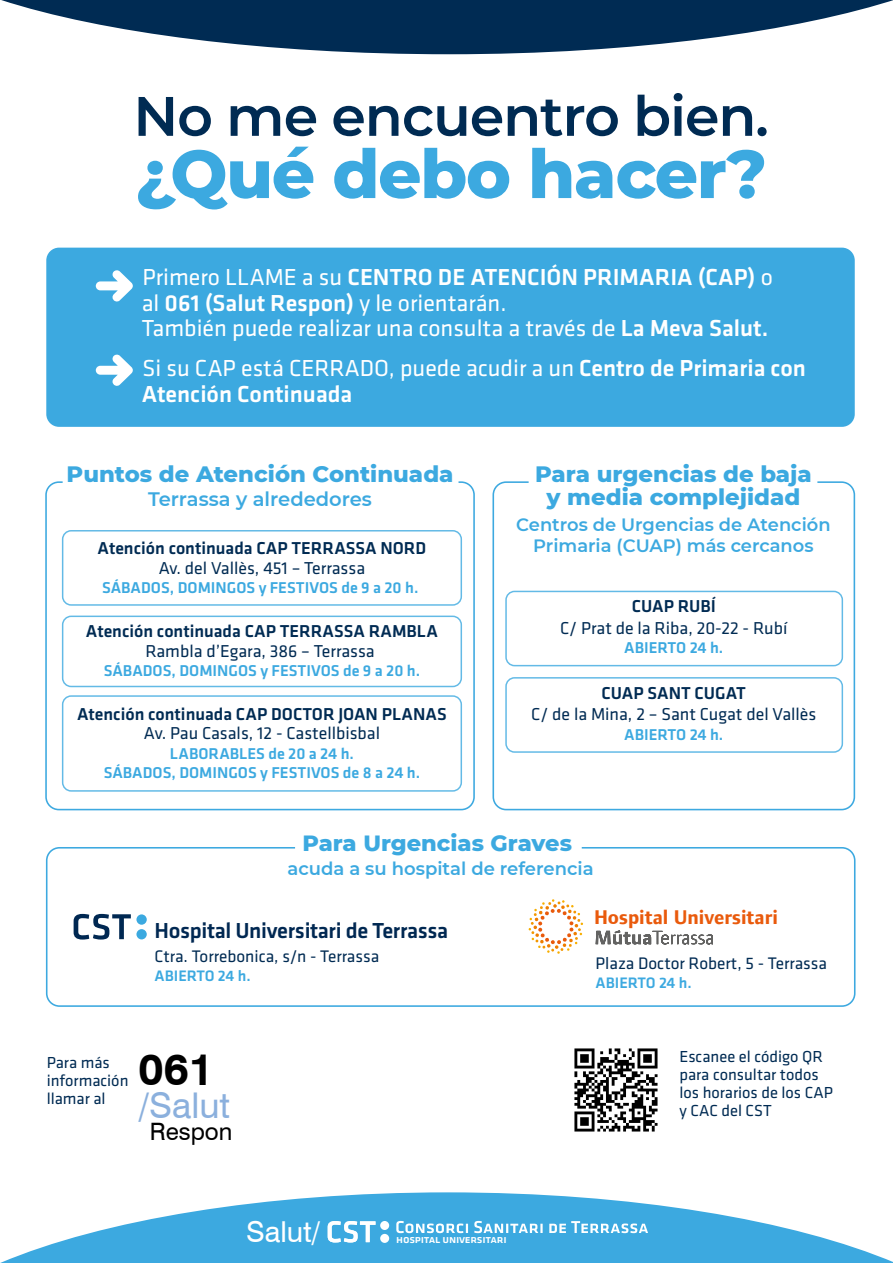
<style>
.page{position:relative;width:893px;height:1263px;background:#fff}
.page>*{position:absolute;margin:0;border:0;box-sizing:border-box;transform-origin:0 0}
.t1{font:800 67.8px "Montserrat";letter-spacing:-.02em;color:#3ca9e0}
.t2{font:600 55.5px "Montserrat";letter-spacing:-.02em;color:#002b53}
.t3{font:700 44.25px "Swiss 721 BT";color:#000}
.t4{font:35.4px "Swiss 721 BT";color:#8bb0dd}
.t5{font:28.8px "Swiss 721 BT";color:#fff}
.t6{font:24px/25.5px "Klavika";color:#fff}
.t7{font:500 24px/25.5px "Klavika";color:#fff}
.t8{font:24px "Swiss 721 BT";color:#000}
.t9{font:800 22.8px/22.8px "Montserrat";color:#3ca9e0;text-align:center}
.t10{font:500 22.5px "Klavika";letter-spacing:-.015em;color:#002852}
.t11{font:800 22.5px "Montserrat";color:#3ca9e0}
.t12{font:700 20.4px "Foundry Form Sans";color:#e95a0c}
.t13{font:600 19.5px "Montserrat";color:#3ca9e0}
.t14{font:600 18px "Montserrat";color:#3ca9e0}
.t15{font:17.85px "Klavika";color:#002b53}
.t16{font:500 17.85px "Klavika";color:#002b53}
.t17{font:600 17.85px/21.5px "Montserrat";color:#3ca9e0;text-align:center}
.t18{font:17.4px "Klavika";color:#002b53}
.t19{font:16.5px/18.1px "Klavika";color:#002b53}
.t20{font:500 16.2px/19.5px "Klavika";color:#3ca9e0;text-align:center}
.t21{font:500 15.75px "Klavika";color:#3ca9e0}
.t22{font:500 11.4px "Klavika";letter-spacing:-.02em;color:#fff}
.s1{font-family:"Myriad Pro"}
.s2{font-weight:500}
.s3{font-family:"Myriad Pro";font-weight:400}
.s4{font-weight:400}
</style>
<div class="page">
<div style="left:46px;top:248px;width:809px;height:179px;background:#3ca9e0;border-radius:13px"></div>
<div style="left:46px;top:847px;width:809px;height:160px;border:2px solid #3da9e0;border-radius:13px"></div>
<div style="left:295px;top:822px;width:287px;height:57px;background:#fff;border-radius:13px"></div>
<svg style="left:0;top:1192px;width:893px;height:71px;fill:#3ca9e0"></svg>
<svg style="left:1px;top:0;width:892px;height:54px;fill:#002b53"></svg>
<svg style="left:396px;top:1221px;width:252px;height:12px"></svg>
<div style="left:380px;top:1234px;width:9px;height:9px;background:#fff;border-radius:50%"></div>
<div style="left:380px;top:1221px;width:9px;height:9px;background:#fff;border-radius:50%"></div>
<svg style="left:328px;top:1221px;width:47px;height:21px"></svg>
<div style="left:505px;top:591px;width:338px;height:75px;border:2px solid #3ca9e0;border-radius:9px"></div>
<div style="left:505px;top:677px;width:338px;height:76px;border:2px solid #3ca9e0;border-radius:9px"></div>
<div style="left:62px;top:530px;width:400px;height:76px;border:2px solid #3ca9e0;border-radius:9px"></div>
<div style="left:62px;top:695px;width:400px;height:97px;border:2px solid #3ca9e0;border-radius:9px"></div>
<div style="left:62px;top:616px;width:400px;height:71px;border:2px solid #3ca9e0;border-radius:9px"></div>
<div style="left:492px;top:481px;width:363px;height:329px;border:2px solid #3da9e0;border-radius:13px"></div>
<div style="left:529px;top:456px;width:288px;height:59px;background:#fff;border-radius:17px"></div>
<div style="left:45px;top:481px;width:430px;height:329px;border:2px solid #3da9e0;border-radius:13px"></div>
<div style="left:63px;top:453px;width:395px;height:58px;background:#fff;border-radius:13px"></div>
<svg style="left:596px;top:930px;width:117px;height:14px"></svg>
<svg style="left:528px;top:899px;width:55px;height:55px"></svg>
<svg style="left:74px;top:914px;width:57px;height:25px"></svg>
<div style="left:136px;top:929px;width:11px;height:10px;background:#3ba9e0;border-radius:50%"></div>
<div style="left:136px;top:914px;width:11px;height:11px;background:#3ba9e0;border-radius:50%"></div>
<img style="left:574px;top:1048px;width:84px;height:84px">
<svg style="left:96px;top:270px;width:37px;height:32px"></svg>
<svg style="left:96px;top:354px;width:37px;height:32px"></svg>
<h2 class="t2" style="left:133px;top:77px;width:637px">No me encuentro bien.</h2>
<h1 class="t1" style="left:135px;top:124px;width:633px">¿Qué debo hacer?</h1>
<h3 class="t6" style="left:142px;top:264px;width:633px;text-indent:-24px"><span class="s1">•</span> Primero LLAME a su <span class="s2">CENTRO DE ATENCIÓN PRIMARIA (CAP)</span> o al <span class="s2">061 (Salut Respon)</span> y le orientarán.<br>También puede realizar una consulta a través de <span class="s2">La Meva Salut.</span></h3>
<h3 class="t7" style="left:142px;top:355px;width:666px;text-indent:-24px"><span class="s3">•</span> <span class="s4">Si su CAP está CERRADO, puede acudir a un</span> Centro de Primaria con<br>Atención Continuada</h3>
<h3 class="t9" style="left:67px;top:461px;width:388px">Puntos de Atención Continuada</h3>
<p class="t13" style="left:148px;top:485px;width:225px">Terrassa y alrededores</p>
<p class="t16" style="left:98px;top:536px;width:330px">Atención continuada CAP TERRASSA NORD</p>
<p class="t15" style="left:159px;top:556px;width:208px">Av. del Vallès, 451 – Terrassa</p>
<p class="t20" style="left:102px;top:578px;width:318px">SÁBADOS, DOMINGOS y FESTIVOS de 9 a 20 h.</p>
<p class="t16" style="left:86px;top:619px;width:354px">Atención continuada CAP TERRASSA RAMBLA</p>
<p class="t15" style="left:145px;top:639px;width:231px">Rambla d’Egara, 386 – Terrassa</p>
<p class="t20" style="left:104px;top:661px;width:318px">SÁBADOS, DOMINGOS y FESTIVOS de 9 a 20 h.</p>
<p class="t16" style="left:77px;top:702px;width:371px">Atención continuada CAP DOCTOR JOAN PLANAS</p>
<p class="t15" style="left:144px;top:722px;width:238px">Av. Pau Casals, 12 - Castellbisbal</p>
<p class="t20" style="left:104px;top:743px;width:318px">LABORABLES de 20 a 24 h.<br>SÁBADOS, DOMINGOS y FESTIVOS de 8 a 24 h.</p>
<h3 class="t9" style="left:535px;top:461px;width:278px">Para urgencias de baja y media complejidad</h3>
<p class="t17" style="left:516px;top:513px;width:316px">Centros de Urgencias de Atención<br>Primaria (CUAP) más cercanos</p>
<p class="t16" style="left:632px;top:594px;width:86px">CUAP RUBÍ</p>
<p class="t15" style="left:560px;top:616px;width:229px">C/ Prat de la Riba, 20-22 - Rubí</p>
<p class="t20" style="left:624px;top:638px;width:101px">ABIERTO 24 h.</p>
<p class="t16" style="left:602px;top:681px;width:146px">CUAP SANT CUGAT</p>
<p class="t15" style="left:531px;top:703px;width:287px">C/ de la Mina, 2 – Sant Cugat del Vallès</p>
<p class="t20" style="left:624px;top:724px;width:101px">ABIERTO 24 h.</p>
<h3 class="t11" style="left:302px;top:826px;width:271px">Para Urgencias Graves</h3>
<p class="t14" style="left:287px;top:855px;width:308px">acuda a su hospital de referencia</p>
<h3 class="t10" style="left:155px;top:915px;width:295px">Hospital Universitari de Terrassa</h3>
<p class="t18" style="left:155px;top:945px;width:226px">Ctra. Torrebonica, s/n - Terrassa</p>
<p class="t21" style="left:155px;top:965px;width:98px">ABIERTO 24 h.</p>
<p class="t12" style="left:594px;top:906px;width:185px">Hospital Universitari</p>
<p class="t18" style="left:596px;top:952px;width:233px">Plaza Doctor Robert, 5 - Terrassa</p>
<p class="t21" style="left:596px;top:972px;width:98px">ABIERTO 24 h.</p>
<p class="t19" style="left:47px;top:1053px;width:83px">Para más información llamar al</p>
<p class="t19" style="left:679px;top:1046px;width:155px">Escanee el código QR para consultar todos los horarios de los CAP y CAC del CST</p>
<h3 class="t3" style="left:139px;top:1042px;width:77px">061</h3>
<h3 class="t4" style="left:139px;top:1084px;width:93px">/Salut</h3>
<h3 class="t8" style="left:150px;top:1117px;width:84px">Respon</h3>
<h3 class="t5" style="left:246px;top:1214px;width:76px">Salut/</h3>
<p class="t22" style="left:396px;top:1231px;width:112px">hospital universitari</p>
</div>
